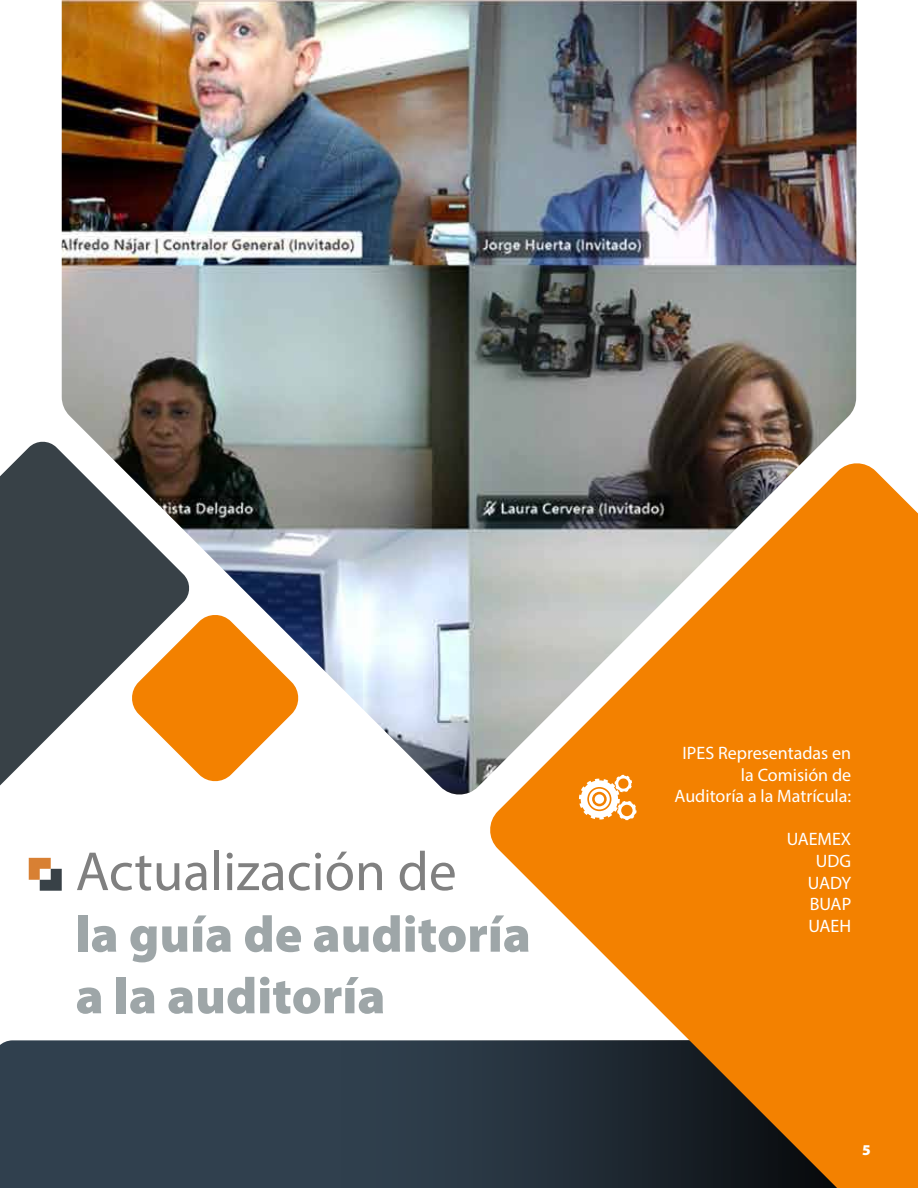
<style>
.page{position:relative;width:918px;height:1188px;background:#fff}
.page>*{position:absolute;margin:0;border:0;box-sizing:border-box;transform-origin:0 0}
.t1{font:55.5px "Myriad Pro";color:#808080}
.t2{font:900 51.3px/61.7px "Myriad Pro";color:#9ea6a8}
.t3{font:18px/21.6px "Myriad Pro";color:#fff;text-align:right}
.t4{font:900 15px "Myriad Pro";color:#fff}
</style>
<div class="page">
<svg style="left:0;top:441px;width:62px;height:345px;background:#50585d"></svg>
<div style="left:0;top:1040px;width:339px;height:148px;background:#30404e"></div>
<div style="left:339px;top:1040px;width:518px;height:148px;background:#2d3d4a"></div>
<svg style="left:488px;top:463px;width:430px;height:725px;fill:#f38100"></svg>
<svg style="left:579px;top:797px;width:58px;height:23px"></svg>
<img style="left:62px;top:0;width:795px;height:797px">
<svg style="left:29px;top:858px;width:33px;height:33px"></svg>
<h1 class="t1" style="left:76px;top:837px;width:383px">Actualización de</h1>
<h2 class="t2" style="left:76px;top:902px;width:457px">la guía de auditoría a la auditoría</h2>
<p class="t3" style="left:675px;top:742px;width:178px">IPES Representadas en la Comisión de<br>Auditoría a la Matrícula:</p>
<p class="t3" style="left:787px;top:828px;width:66px">UAEMEX<br>UDG<br>UADY<br>BUAP<br>UAEH</p>
<p class="t4" style="left:862px;top:1140px;width:10px">5</p>
</div>
